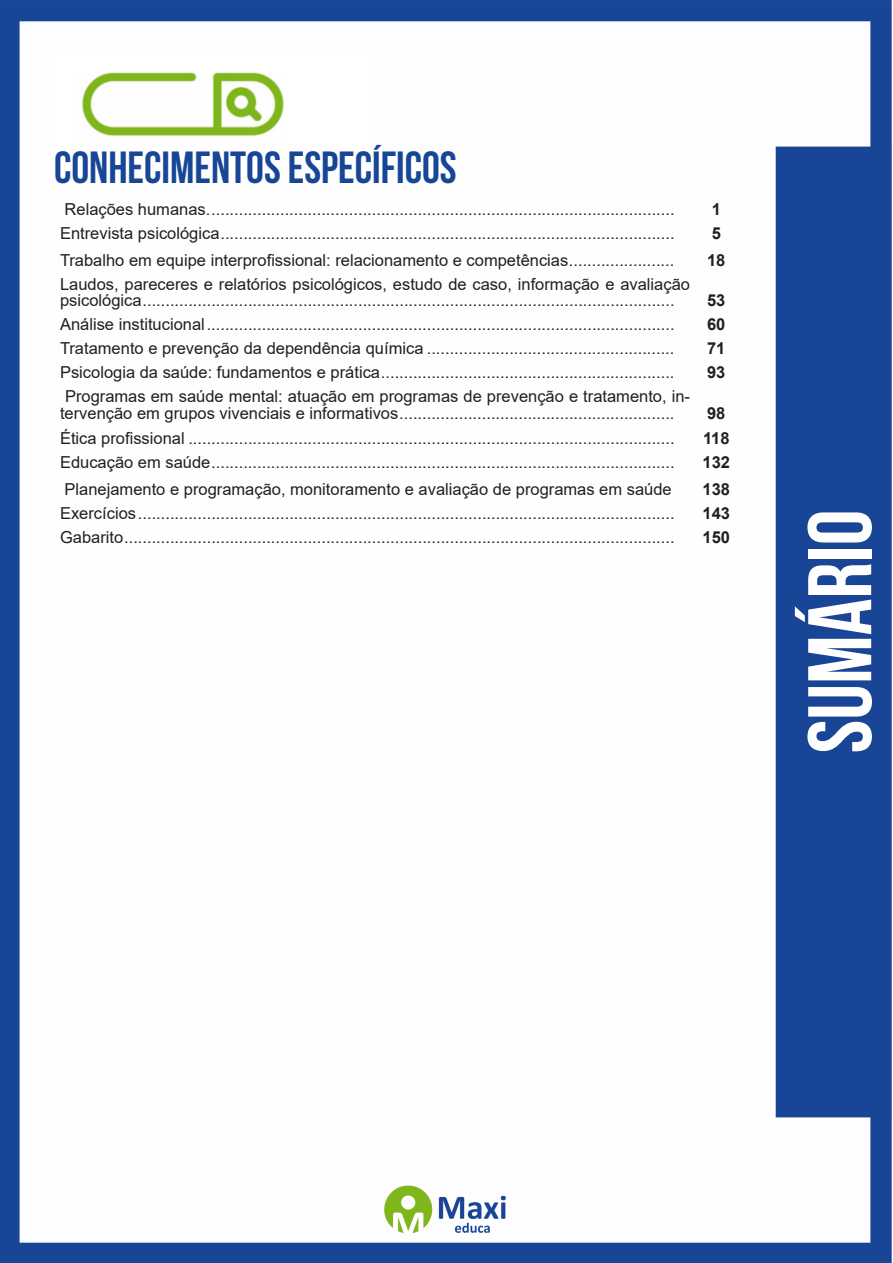
<style>
.page{position:relative;width:893px;height:1263px;background:#fff}
.page>*{position:absolute;margin:0;border:0;box-sizing:border-box;transform-origin:0 0}
.t1{font:700 90px "Bebas Neue";color:#fff}
.t2{font:700 45px "Bebas Neue";color:#184696}
.ALTERNATIVAS{font:16.5px/16.5px "Arial";color:#231f20}
.INDICE{font:700 16.5px "Arial";color:#231f20}
.TITULO_DE_LEI{font:700 16.5px "Arial";color:#231f20}
</style>
<div class="page">
<img style="left:0;top:0;width:892px;height:1263px">
<div style="left:53px;top:55px;width:317px;height:121px;background:#fff"></div>
<img style="left:82px;top:72px;width:201px;height:64px">
<p class="t2" style="left:54px;top:142px;width:404px">CONHECIMENTOS ESPECÍFICOS</p>
<p class="ALTERNATIVAS" style="left:65px;top:201px;width:611px">Relações humanas......................................................................................................</p>
<p class="INDICE" style="left:712px;top:198px;width:11px">1</p>
<p class="ALTERNATIVAS" style="left:60px;top:225px;width:616px">Entrevista psicológica...................................................................................................</p>
<p class="INDICE" style="left:712px;top:222px;width:11px">5</p>
<p class="ALTERNATIVAS" style="left:60px;top:251px;width:616px">Trabalho em equipe interprofissional: relacionamento e competências.......................</p>
<p class="INDICE" style="left:707px;top:248px;width:20px">18</p>
<p class="ALTERNATIVAS" style="left:60px;top:275px;width:632px">Laudos, pareceres e relatórios psicológicos, estudo de caso, informação e avaliação psicológica....................................................................................................................</p>
<p class="INDICE" style="left:707px;top:289px;width:20px">53</p>
<p class="ALTERNATIVAS" style="left:60px;top:316px;width:616px">Análise institucional......................................................................................................</p>
<p class="INDICE" style="left:707px;top:313px;width:20px">60</p>
<p class="ALTERNATIVAS" style="left:60px;top:340px;width:616px">Tratamento e prevenção da dependência química ......................................................</p>
<p class="INDICE" style="left:707px;top:337px;width:20px">71</p>
<p class="ALTERNATIVAS" style="left:60px;top:364px;width:616px">Psicologia da saúde: fundamentos e prática................................................................</p>
<p class="INDICE" style="left:707px;top:361px;width:20px">93</p>
<p class="ALTERNATIVAS" style="left:60px;top:388px;width:632px;text-indent:5px">Programas em saúde mental: atuação em programas de prevenção e tratamento, in&shy;tervenção em grupos vivenciais e informativos............................................................</p>
<p class="INDICE" style="left:707px;top:401px;width:20px">98</p>
<p class="ALTERNATIVAS" style="left:60px;top:430px;width:616px">Ética profissional ..........................................................................................................</p>
<p class="INDICE" style="left:703px;top:426px;width:28px">118</p>
<p class="ALTERNATIVAS" style="left:60px;top:454px;width:616px">Educação em saúde.....................................................................................................</p>
<p class="TITULO_DE_LEI" style="left:702px;top:450px;width:29px">132</p>
<p class="ALTERNATIVAS" style="left:65px;top:480px;width:609px">Planejamento e programação, monitoramento e avaliação de programas em saúde</p>
<p class="INDICE" style="left:702px;top:477px;width:29px">138</p>
<p class="ALTERNATIVAS" style="left:60px;top:504px;width:616px">Exercícios.....................................................................................................................</p>
<p class="INDICE" style="left:702px;top:501px;width:29px">143</p>
<p class="ALTERNATIVAS" style="left:60px;top:528px;width:616px">Gabarito........................................................................................................................</p>
<p class="INDICE" style="left:702px;top:525px;width:29px">150</p>
<h1 class="t1" style="left:791px;top:753px;width:245px;rotate:-90deg">SUMÁRIO</h1>
</div>
